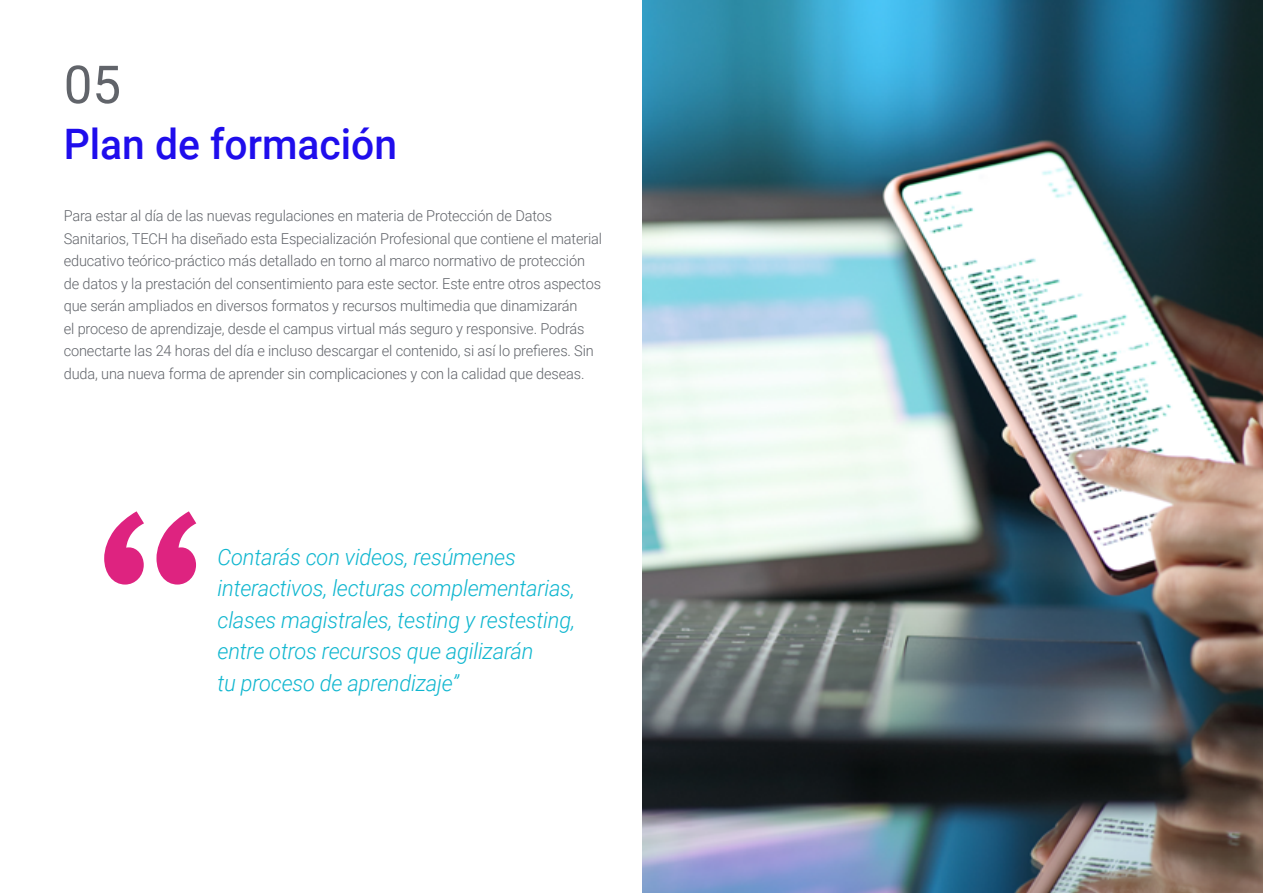
<style>
.page{position:relative;width:1263px;height:893px;background:#fff}
.page>*{position:absolute;margin:0;border:0;box-sizing:border-box;transform-origin:0 0}
.t1{font:52.5px "Roboto";color:#61646a}
.t2{font:500 42px "Roboto";color:#1f0dec}
.t3{font:italic 300 22.5px/31.5px "Roboto";letter-spacing:-.01em;color:#0fb6cf}
.t4{font:300 15px/22.5px "Roboto";letter-spacing:-.01em;color:#61646a}
</style>
<div class="page">
<svg style="left:104px;top:511px;width:92px;height:74px"></svg>
<img style="left:642px;top:0;width:621px;height:893px">
<h1 class="t1" style="left:64px;top:48px;width:59px">05</h1>
<h2 class="t2" style="left:64px;top:115px;width:335px">Plan de formación</h2>
<p class="t4" style="left:64px;top:204px;width:540px">Para estar al día de las nuevas regulaciones en materia de Protección de Datos Sanitarios, TECH ha diseñado esta Especialización Profesional que contiene el material educativo teórico-práctico más detallado en torno al marco normativo de protección de datos y la prestación del consentimiento para este sector. Este entre otros aspectos que serán ampliados en diversos formatos y recursos multimedia que dinamizarán<br>el proceso de aprendizaje, desde el campus virtual más seguro y responsive. Podrás conectarte las 24 horas del día e incluso descargar el contenido, si así lo prefieres. Sin duda, una nueva forma de aprender sin complicaciones y con la calidad que deseas.</p>
<h3 class="t3" style="left:218px;top:540px;width:359px">Contarás con videos, resúmenes interactivos, lecturas complementarias, clases magistrales, testing y restesting, entre otros recursos que agilizarán<br>tu proceso de aprendizaje”</h3>
</div>
